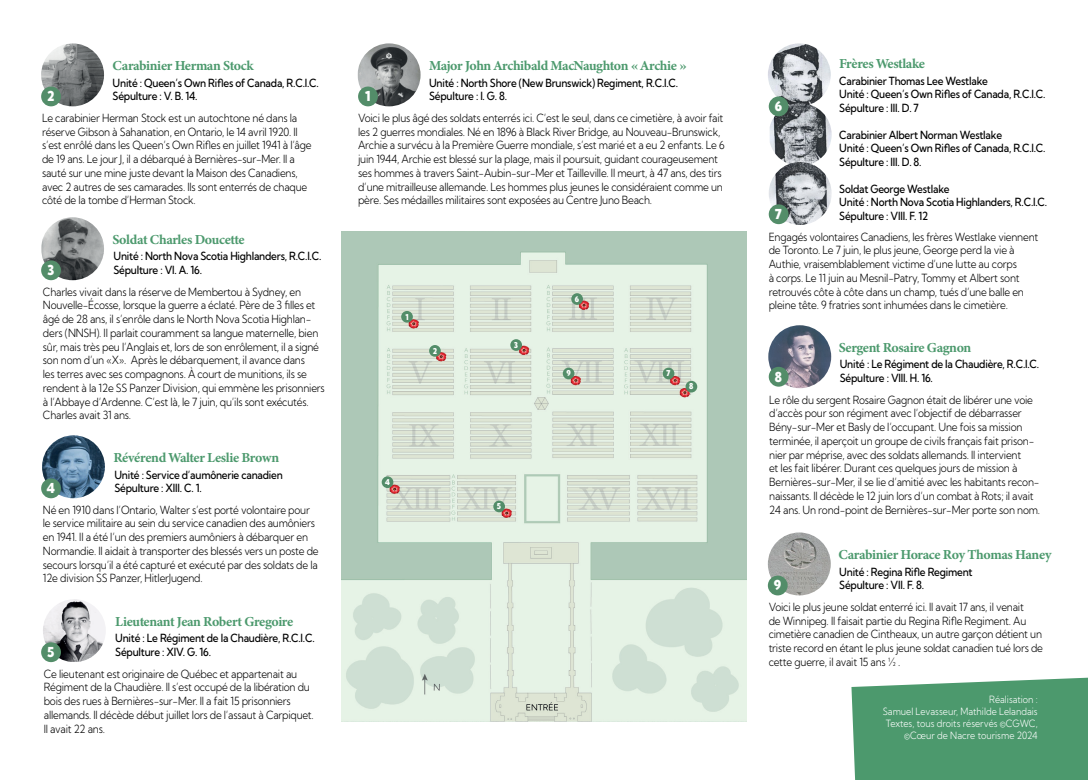
<style>
.page{position:relative;width:1088px;height:780px;background:#fff}
.page>*{position:absolute;margin:0;border:0;box-sizing:border-box;transform-origin:0 0}
.t1{font:13.75px "Minion Variable Concept";letter-spacing:-.03em;color:#4c996d}
.t2{font:13.75px "Kumbh Sans";color:#fff;scale:.9 1}
.t3{font:300 11.25px/13.8px "Kumbh Sans";letter-spacing:-.02em;color:#000;scale:.9 1}
.t4{font:11.25px/13.5px "Kumbh Sans";letter-spacing:-.02em;color:#000;scale:.9 1}
.t5{font:300 10px/12px "Kumbh Sans";color:#fff;text-align:right;scale:.9 1}
.t6{font:8.12px "Kumbh Sans";color:#fff;scale:.9 1}
</style>
<div class="page">
<svg style="left:851px;top:677px;width:237px;height:103px;background:#579f76"></svg>
<img style="left:341px;top:231px;width:405px;height:490px">
<img style="left:42px;top:435px;width:63px;height:63px;border-radius:31px">
<img style="left:358px;top:43px;width:62px;height:63px;border-radius:31px">
<img style="left:41px;top:217px;width:63px;height:63px;border-radius:31px">
<img style="left:768px;top:43px;width:63px;height:63px;border-radius:31px">
<img style="left:769px;top:103px;width:63px;height:63px">
<img style="left:769px;top:162px;width:63px;height:63px;border-radius:31px">
<img style="left:768px;top:325px;width:63px;height:63px;border-radius:31px">
<img style="left:41px;top:43px;width:63px;height:63px;border-radius:31px">
<img style="left:43px;top:599px;width:63px;height:63px">
<img style="left:768px;top:532px;width:63px;height:63px;border-radius:31px">
<div style="left:358px;top:86px;width:20px;height:20px;background:#538d69;border-radius:50%"></div>
<div style="left:401px;top:311px;width:12px;height:11px;background:#538d69;border-radius:50%"></div>
<div style="left:41px;top:86px;width:20px;height:20px;background:#538d69;border-radius:50%"></div>
<div style="left:429px;top:345px;width:12px;height:12px;background:#538d69;border-radius:50%"></div>
<div style="left:510px;top:339px;width:12px;height:12px;background:#538d69;border-radius:50%"></div>
<div style="left:41px;top:260px;width:20px;height:20px;background:#538d69;border-radius:50%"></div>
<div style="left:41px;top:478px;width:20px;height:20px;background:#538d69;border-radius:50%"></div>
<div style="left:382px;top:476px;width:11px;height:12px;background:#538d69;border-radius:50%"></div>
<div style="left:41px;top:642px;width:20px;height:20px;background:#538d69;border-radius:50%"></div>
<div style="left:493px;top:500px;width:12px;height:12px;background:#538d69;border-radius:50%"></div>
<div style="left:769px;top:96px;width:19px;height:20px;background:#538d69;border-radius:50%"></div>
<div style="left:769px;top:204px;width:19px;height:20px;background:#538d69;border-radius:50%"></div>
<div style="left:571px;top:293px;width:12px;height:12px;background:#538d69;border-radius:50%"></div>
<div style="left:663px;top:367px;width:11px;height:12px;background:#538d69;border-radius:50%"></div>
<div style="left:685px;top:381px;width:12px;height:11px;background:#538d69;border-radius:50%"></div>
<div style="left:769px;top:367px;width:19px;height:19px;background:#538d69;border-radius:50%"></div>
<div style="left:768px;top:575px;width:20px;height:20px;background:#538d69;border-radius:50%"></div>
<div style="left:563px;top:367px;width:11px;height:12px;background:#538d69;border-radius:50%"></div>
<p class="t1" style="left:113px;top:56px;width:142px">Carabinier Herman Stock</p>
<p class="t4" style="left:113px;top:76px;width:231px">Unité : Queen’s Own Rifles of Canada, R.C.I.C.<br>Sépulture : V. B. 14.</p>
<p class="t3" style="left:42px;top:111px;width:301px">Le carabinier Herman Stock est un autochtone né dans la réserve Gibson à Sahanation, en Ontario, le 14 avril 1920. Il s’est enrôlé dans les Queen’s Own Rifles en juillet 1941 à l’âge de 19 ans. Le jour J, il a débarqué à Bernières-sur-Mer. Il a sauté sur une mine juste devant la Maison des Canadiens, avec 2 autres de ses camarades. Ils sont enterrés de chaque côté de la tombe d’Herman Stock.</p>
<p class="t2" style="left:47px;top:88px;width:10px">2</p>
<p class="t1" style="left:113px;top:230px;width:134px">Soldat Charles Doucette</p>
<p class="t4" style="left:113px;top:249px;width:232px">Unité : North Nova Scotia Highlanders, R.C.I.C.<br>Sépulture : VI. A. 16.</p>
<p class="t3" style="left:43px;top:284px;width:315px">Charles vivait dans la réserve de Membertou à Sydney, en Nouvelle-Écosse, lorsque la guerre a éclaté. Père de 3 filles et âgé de 28 ans, il s’enrôle dans le North Nova Scotia Highlan&shy;ders (NNSH). Il parlait couramment sa langue maternelle, bien sûr, mais très peu l’Anglais et, lors de son enrôlement, il a signé son nom d’un «X». Après le débarquement, il avance dans<br>les terres avec ses compagnons. À court de munitions, ils se rendent à la 12e SS Panzer Division, qui emmène les prisonniers à l’Abbaye d’Ardenne. C’est là, le 7 juin, qu’ils sont exécutés.<br>Charles avait 31 ans.</p>
<p class="t2" style="left:47px;top:261px;width:10px">3</p>
<p class="t1" style="left:113px;top:448px;width:167px">Révérend Walter Leslie Brown</p>
<p class="t4" style="left:114px;top:467px;width:189px">Unité : Service d’aumônerie canadien<br>Sépulture : XIII. C. 1.</p>
<p class="t3" style="left:43px;top:502px;width:308px">Né en 1910 dans l’Ontario, Walter s’est porté volontaire pour le service militaire au sein du service canadien des aumôniers en 1941. Il a été l’un des premiers aumôniers à débarquer en Normandie. Il aidait à transporter des blessés vers un poste de secours lorsqu’il a été capturé et exécuté par des soldats de la 12e division SS Panzer, HitlerJugend.</p>
<p class="t2" style="left:47px;top:479px;width:10px">4</p>
<p class="t1" style="left:115px;top:612px;width:180px">Lieutenant Jean Robert Gregoire</p>
<p class="t4" style="left:115px;top:631px;width:223px">Unité : Le Régiment de la Chaudière, R.C.I.C.<br>Sépulture : XIV. G. 16.</p>
<p class="t3" style="left:44px;top:666px;width:302px">Ce lieutenant est originaire de Québec et appartenait au Régiment de la Chaudière. Il s’est occupé de la libération du bois des rues à Bernières-sur-Mer. Il a fait 15 prisonniers allemands. Il décède début juillet lors de l’assaut à Carpiquet.<br>Il avait 22 ans.</p>
<p class="t2" style="left:47px;top:643px;width:10px">5</p>
<p class="t1" style="left:429px;top:56px;width:259px">Major John Archibald MacNaughton « Archie »</p>
<p class="t4" style="left:429px;top:76px;width:278px">Unité : North Shore (New Brunswick) Regiment, R.C.I.C.<br>Sépulture : I. G. 8.</p>
<p class="t3" style="left:358px;top:111px;width:409px">Voici le plus âgé des soldats enterrés ici. C’est le seul, dans ce cimetière, à avoir fait les 2 guerres mondiales. Né en 1896 à Black River Bridge, au Nouveau-Brunswick, Archie a survécu à la Première Guerre mondiale, s’est marié et a eu 2 enfants. Le 6 juin 1944, Archie est blessé sur la plage, mais il poursuit, guidant courageusement ses hommes à travers Saint-Aubin-sur-Mer et Tailleville. Il meurt, à 47 ans, des tirs d’une mitrailleuse allemande. Les hommes plus jeunes le considéraient comme un père. Ses médailles militaires sont exposées au Centre Juno Beach.</p>
<p class="t2" style="left:365px;top:88px;width:7px">1</p>
<p class="t6" style="left:405px;top:311px;width:5px">1</p>
<p class="t6" style="left:433px;top:345px;width:6px">2</p>
<p class="t6" style="left:385px;top:477px;width:7px">4</p>
<p class="t6" style="left:514px;top:340px;width:6px">3</p>
<p class="t6" style="left:575px;top:294px;width:6px">6</p>
<p class="t6" style="left:566px;top:368px;width:6px">9</p>
<p class="t6" style="left:497px;top:501px;width:6px">5</p>
<p class="t6" style="left:666px;top:368px;width:6px">7</p>
<p class="t6" style="left:689px;top:381px;width:6px">8</p>
<p class="t1" style="left:839px;top:54px;width:87px">Frères Westlake</p>
<p class="t4" style="left:839px;top:74px;width:231px">Carabinier Thomas Lee Westlake<br>Unité : Queen’s Own Rifles of Canada, R.C.I.C.<br>Sépulture : III. D. 7</p>
<p class="t4" style="left:839px;top:128px;width:231px">Carabinier Albert Norman Westlake<br>Unité : Queen’s Own Rifles of Canada, R.C.I.C.<br>Sépulture : III. D. 8.</p>
<p class="t4" style="left:839px;top:182px;width:232px">Soldat George Westlake<br>Unité : North Nova Scotia Highlanders, R.C.I.C.<br>Sépulture : VIII. F. 12</p>
<p class="t3" style="left:769px;top:229px;width:301px">Engagés volontaires Canadiens, les frères Westlake viennent de Toronto. Le 7 juin, le plus jeune, George perd la vie à Authie, vraisemblablement victime d’une lutte au corps<br>à corps. Le 11 juin au Mesnil-Patry, Tommy et Albert sont retrouvés côte à côte dans un champ, tués d’une balle en pleine tête. 9 fratries sont inhumées dans le cimetière.</p>
<p class="t1" style="left:839px;top:338px;width:134px">Sergent Rosaire Gagnon</p>
<p class="t4" style="left:840px;top:357px;width:223px">Unité : Le Régiment de la Chaudière, R.C.I.C.<br>Sépulture : VIII. H. 16.</p>
<p class="t3" style="left:769px;top:392px;width:302px">Le rôle du sergent Rosaire Gagnon était de libérer une voie d’accès pour son régiment avec l’objectif de débarrasser Bény-sur-Mer et Basly de l’occupant. Une fois sa mission terminée, il aperçoit un groupe de civils français fait prison&shy;nier par méprise, avec des soldats allemands. Il intervient<br>et les fait libérer. Durant ces quelques jours de mission à Bernières-sur-Mer, il se lie d’amitié avec les habitants recon&shy;naissants. ll décède le 12 juin lors d’un combat à Rots; il avait 24 ans. Un rond-point de Bernières-sur-Mer porte son nom.</p>
<p class="t2" style="left:775px;top:98px;width:10px">6</p>
<p class="t2" style="left:775px;top:205px;width:9px">7</p>
<p class="t2" style="left:775px;top:368px;width:9px">8</p>
<p class="t1" style="left:838px;top:545px;width:215px">Carabinier Horace Roy Thomas Haney</p>
<p class="t4" style="left:839px;top:564px;width:149px">Unité : Regina Rifle Regiment<br>Sépulture : VII. F. 8.</p>
<p class="t3" style="left:769px;top:599px;width:306px">Voici le plus jeune soldat enterré ici. Il avait 17 ans, il venait<br>de Winnipeg. Il faisait partie du Regina Rifle Regiment. Au cimetière canadien de Cintheaux, un autre garçon détient un triste record en étant le plus jeune soldat canadien tué lors de cette guerre, il avait 15 ans ½ .</p>
<p class="t5" style="left:883px;top:693px;width:174px">Réalisation :<br>Samuel Levasseur, Mathilde Lelandais<br>Textes, tous droits réservés ©CGWC, ©Cœur de Nacre tourisme 2024</p>
<p class="t2" style="left:774px;top:576px;width:10px">9</p>
</div>
